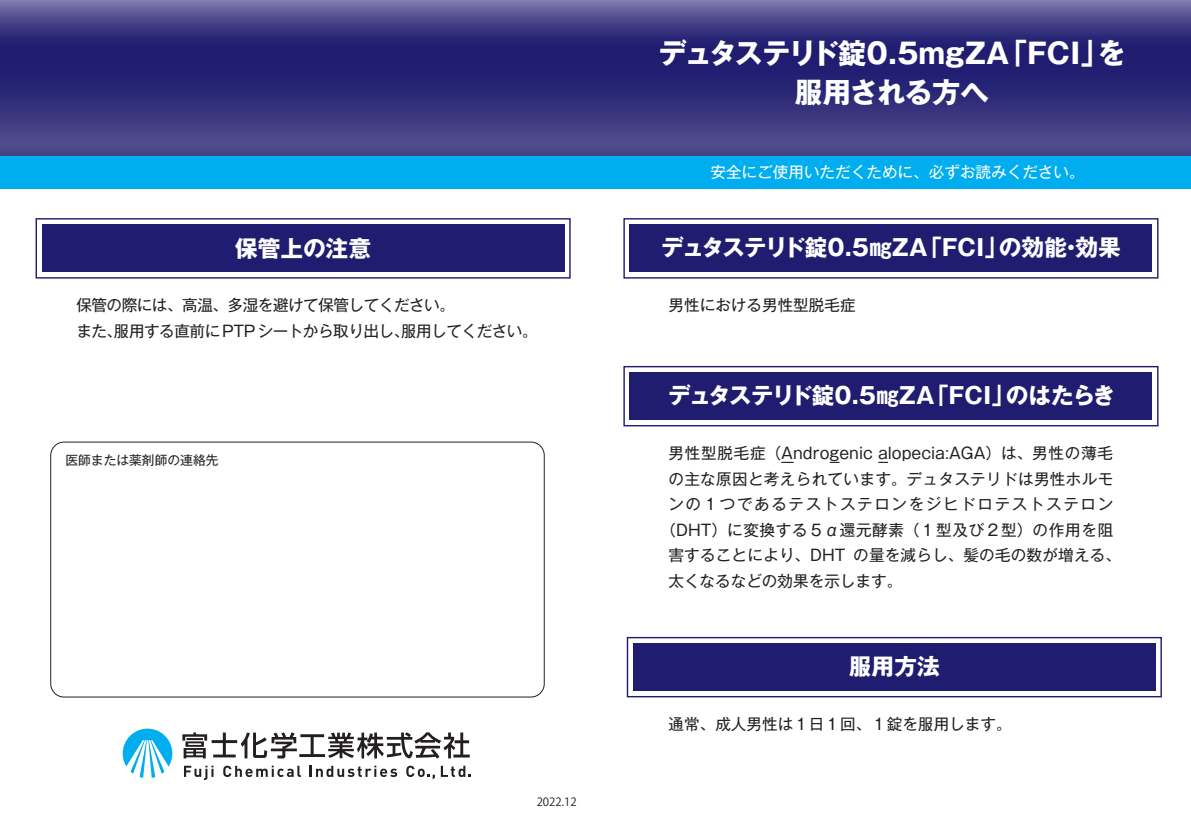
<style>
.page{position:relative;width:1191px;height:840px;background:#fff}
.page>*{position:absolute;margin:0;border:0;box-sizing:border-box;transform-origin:0 0}
.t1{font:700 28.4px/39.6px "Gothic MB101 Pro";letter-spacing:-.025em;color:#fff;text-align:center}
.t2{font:700 22.6px "Gothic MB101 Pro";color:#fff}
.t3{font:700 22.6px "Gothic MB101 Pro";letter-spacing:-.045em;color:#fff}
.t4{font:15.6px "Gothic MB101 Pro";color:#231f20}
.t5{font:15.6px/25.6px "Gothic MB101 Pro";letter-spacing:-.03em;color:#231f20}
.t6{font:15.6px "Gothic MB101 Pro";letter-spacing:.045em;color:#231f20}
.t7{font:15.6px "Gothic MB101 Pro";letter-spacing:.02em;color:#231f20}
.t8{font:15.6px "Gothic MB101 Pro";letter-spacing:.1em;color:#231f20}
.t9{font:15.6px "Gothic MB101 Pro";color:#fff}
.t10{font:12.8px "Gothic MB101 Pro";color:#231f20}
.t11{font:11.4px "Koz Go Pr 6 N";color:#231f20}
</style>
<div class="page">
<div style="left:0;top:17px;width:1191px;height:172px;background:#00aeef"></div>
<svg style="left:123px;top:728px;width:49px;height:49px"></svg>
<svg style="left:182px;top:732px;width:288px;height:26px"></svg>
<svg style="left:184px;top:765px;width:29px;height:14px"></svg>
<svg style="left:223px;top:765px;width:78px;height:11px"></svg>
<svg style="left:310px;top:765px;width:87px;height:11px"></svg>
<svg style="left:406px;top:765px;width:29px;height:14px"></svg>
<svg style="left:441px;top:765px;width:29px;height:11px"></svg>
<svg style="left:0;top:0;width:1191px;height:155px;background:#39367f"></svg>
<div style="left:50px;top:441px;width:494px;height:256px;border:1px solid #231f20;border-radius:13px"></div>
<div style="left:623px;top:218px;width:535px;height:60px;border:1px solid #201c70"></div>
<div style="left:630px;top:224px;width:522px;height:48px;background:#201c70"></div>
<div style="left:623px;top:366px;width:535px;height:60px;border:1px solid #201c70"></div>
<div style="left:630px;top:372px;width:522px;height:48px;background:#201c70"></div>
<div style="left:627px;top:636px;width:534px;height:61px;border:1px solid #201c70"></div>
<div style="left:633px;top:643px;width:522px;height:47px;background:#201c70"></div>
<div style="left:36px;top:218px;width:534px;height:60px;border:1px solid #201c70"></div>
<div style="left:42px;top:224px;width:522px;height:48px;background:#201c70"></div>
<svg style="left:781px;top:461px;width:12px;height:1px"></svg>
<h2 class="t2" style="left:235px;top:230px;width:138px">保管上の注意</h2>
<p class="t5" style="left:76px;top:290px;width:463px">保管の際には、高温、多湿を避けて保管してください。<br>また、服用する直前にPTPシートから取り出し、服用してください。</p>
<p class="t10" style="left:65px;top:449px;width:155px">医師または薬剤師の連絡先</p>
<p class="t11" style="left:537px;top:795px;width:41px">2022.12</p>
<h1 class="t1" style="left:658px;top:30px;width:469px">デュタステリド錠0.5mgZA「FCI」を服用される方へ</h1>
<p class="t9" style="left:710px;top:159px;width:376px">安全にご使用いただくために、必ずお読みください。</p>
<h2 class="t2" style="left:661px;top:229px;width:461px">デュタステリド錠0.5㎎ZA「FCI」の効能・効果</h2>
<p class="t4" style="left:668px;top:292px;width:189px">男性における男性型脱毛症</p>
<h2 class="t3" style="left:668px;top:376px;width:448px">デュタステリド錠0.5㎎ZA「FCI」のはたらき</h2>
<p class="t4" style="left:668px;top:440px;width:446px">男性型脱毛症（Androgenic alopecia:AGA）は、男性の薄毛</p>
<p class="t7" style="left:668px;top:465px;width:446px">の主な原因と考えられています。デュタステリドは男性ホルモ</p>
<p class="t8" style="left:668px;top:491px;width:446px">ンの１つであるテストステロンをジヒドロテストステロン</p>
<p class="t6" style="left:660px;top:516px;width:454px">（DHT）に変換する５α還元酵素（１型及び２型）の作用を阻</p>
<p class="t4" style="left:668px;top:542px;width:454px">害することにより、DHT の量を減らし、髪の毛の数が増える、</p>
<p class="t4" style="left:668px;top:567px;width:235px">太くなるなどの効果を示します。</p>
<h2 class="t2" style="left:849px;top:647px;width:92px">服用方法</h2>
<p class="t4" style="left:668px;top:710px;width:344px">通常、成人男性は１日１回、１錠を服用します。</p>
</div>
